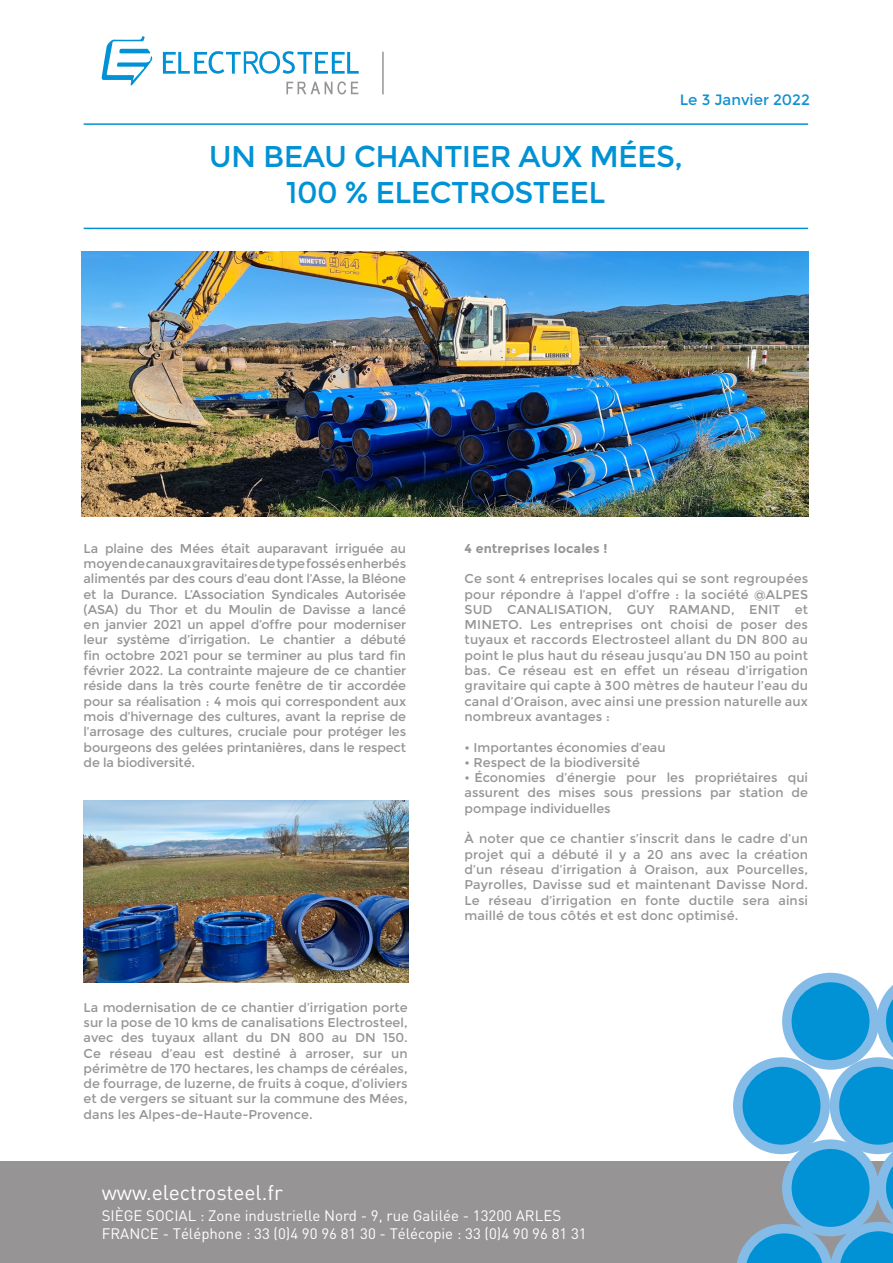
<style>
.page{position:relative;width:893px;height:1263px;background:#fff}
.page>*{position:absolute;margin:0;border:0;box-sizing:border-box;transform-origin:0 0}
.t1{font:30px/36px "Montserrat";letter-spacing:-.02em;color:#0092d4;text-align:center}
.t2{font:21px "DIN";color:#fff}
.t3{font:15px/18px "DIN";color:#fff}
.t4{font:15px "Montserrat";color:#1391d1}
.t5{font:12.75px/15.3px "Montserrat";color:#979496;text-align:justify}
.t6{font:700 12.75px "Montserrat";letter-spacing:.01em;color:#979496}
</style>
<div class="page">
<div style="left:0;top:1161px;width:893px;height:102px;background:#979496"></div>
<svg style="left:736px;top:973px;width:157px;height:290px"></svg>
<div style="left:782px;top:973px;width:97px;height:97px;background:#85bce7;border-radius:50%"></div>
<div style="left:792px;top:982px;width:77px;height:78px;background:#0092d4;border-radius:50%"></div>
<svg style="left:101px;top:36px;width:51px;height:50px"></svg>
<svg style="left:163px;top:51px;width:196px;height:23px"></svg>
<svg style="left:286px;top:81px;width:72px;height:13px"></svg>
<hr style="left:382px;top:52px;width:2px;height:42px;background:#979496">
<img style="left:81px;top:252px;width:727px;height:264px">
<hr style="left:84px;top:123px;width:724px;height:2px;background:#0092d4">
<hr style="left:84px;top:228px;width:724px;height:1px;background:#0092d4">
<img style="left:84px;top:800px;width:324px;height:182px">
<p class="t4" style="left:680px;top:91px;width:132px">Le 3 Janvier 2022</p>
<h1 class="t1" style="left:209px;top:139px;width:476px">UN BEAU CHANTIER AUX MÉES,<br>100 % ELECTROSTEEL</h1>
<p class="t5" style="left:84px;top:541px;width:324px">La plaine des Mées était auparavant irriguée au moyen de canaux gravitaires de type fossés enherbés alimentés par des cours d’eau dont l’Asse, la Bléone et la Durance. L’Association Syndicales Autorisée (ASA) du Thor et du Moulin de Davisse a lancé en janvier 2021 un appel d’offre pour moderniser leur système d’irrigation. Le chantier a débuté fin octobre 2021 pour se terminer au plus tard fin février 2022. La contrainte majeure de ce chantier réside dans la très courte fenêtre de tir accordée pour sa réalisation : 4 mois qui correspondent aux mois d’hivernage des cultures, avant la reprise de l’arrosage des cultures, cruciale pour protéger les bourgeons des gelées printanières, dans le respect de la biodiversité.</p>
<p class="t5" style="left:84px;top:1000px;width:326px">La modernisation de ce chantier d’irrigation porte sur la pose de 10 kms de canalisations Electrosteel, avec des tuyaux allant du DN 800 au DN 150.<br>Ce réseau d’eau est destiné à arroser, sur un périmètre de 170 hectares, les champs de céréales, de fourrage, de luzerne, de fruits à coque, d’oliviers et de vergers se situant sur la commune des Mées, dans les Alpes-de-Haute-Provence.</p>
<p class="t6" style="left:465px;top:540px;width:144px">4 entreprises locales !</p>
<p class="t5" style="left:465px;top:571px;width:345px">Ce sont 4 entreprises locales qui se sont regroupées pour répondre à l’appel d’offre : la société @ALPES SUD CANALISATION, GUY RAMAND, ENIT et MINETO. Les entreprises ont choisi de poser des tuyaux et raccords Electrosteel allant du DN 800 au point le plus haut du réseau jusqu’au DN 150 au point bas. Ce réseau est en effet un réseau d’irrigation gravitaire qui capte à 300 mètres de hauteur l’eau du canal d’Oraison, avec ainsi une pression naturelle aux nombreux avantages :</p>
<p class="t5" style="left:465px;top:739px;width:203px">• Importantes économies d’eau</p>
<p class="t5" style="left:465px;top:755px;width:177px">• Respect de la biodiversité</p>
<p class="t5" style="left:465px;top:770px;width:345px">• Économies d’énergie pour les propriétaires qui assurent des mises sous pressions par station de pompage individuelles</p>
<p class="t5" style="left:465px;top:831px;width:345px">À noter que ce chantier s’inscrit dans le cadre d’un projet qui a débuté il y a 20 ans avec la création d’un réseau d’irrigation à Oraison, aux Pourcelles, Payrolles, Davisse sud et maintenant Davisse Nord.<br>Le réseau d’irrigation en fonte ductile sera ainsi maillé de tous côtés et est donc optimisé.</p>
<h2 class="t2" style="left:102px;top:1179px;width:183px">www.electrosteel.fr</h2>
<p class="t3" style="left:102px;top:1206px;width:487px">SIÈGE SOCIAL : Zone industrielle Nord - 9, rue Galilée - 13200 ARLES<br>FRANCE - Téléphone : 33 (0)4 90 96 81 30 - Télécopie : 33 (0)4 90 96 81 31</p>
</div>
